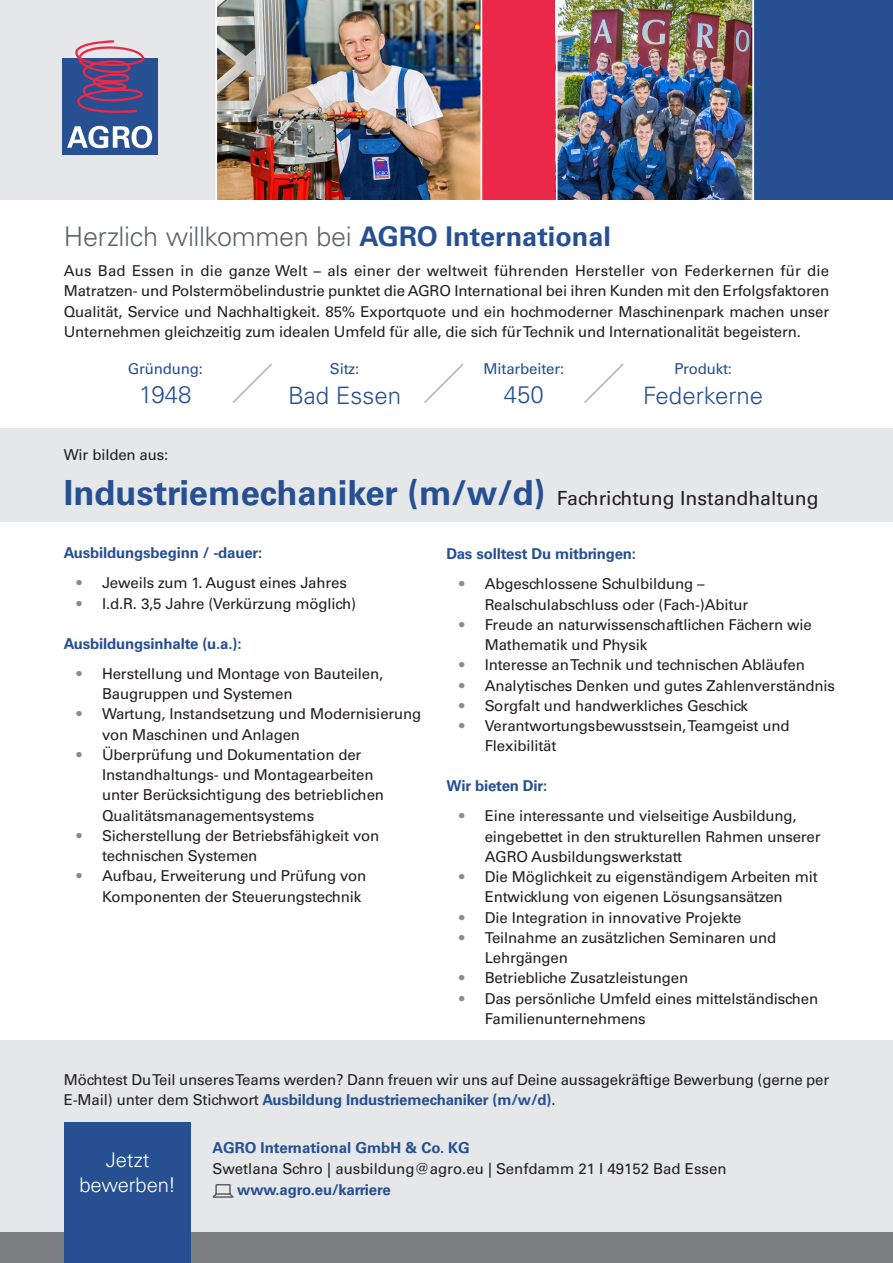
<style>
.page{position:relative;width:893px;height:1263px;background:#fff}
.page>*{position:absolute;margin:0;border:0;box-sizing:border-box;transform-origin:0 0}
.t1{font:700 34.5px "Univers LT Std";color:#265091}
.t2{font:300 27px "Univers LT Std";letter-spacing:-.01em;color:#5c6366}
.t3{font:300 24px "Univers LT Std";color:#265091}
.t4{font:300 20.25px "Univers LT Std";color:#fff}
.t5{font:15px/20.2px "Univers LT Std";letter-spacing:-.01em;color:#231f20}
.t6{font:700 15px "Univers LT Std";letter-spacing:-.01em;color:#265091}
.t7{font:15px "Univers LT Std";letter-spacing:-.01em;color:#265091}
.s1{font-weight:700;color:#265091}
.s2{font-weight:400;font-size:19.5px;color:#231f20}
.s3{color:#8a8c8f}
</style>
<div class="page">
<svg style="left:233px;top:363px;width:39px;height:40px"></svg>
<svg style="left:424px;top:363px;width:40px;height:40px"></svg>
<svg style="left:584px;top:363px;width:40px;height:40px"></svg>
<div style="left:480px;top:0;width:210px;height:200px;background:#eb2847"></div>
<div style="left:683px;top:0;width:210px;height:200px;background:#265091"></div>
<img style="left:555px;top:0;width:197px;height:200px">
<div style="left:0;top:0;width:264px;height:200px;background:#e6e7e9"></div>
<img style="left:217px;top:0;width:263px;height:200px">
<hr style="left:215px;top:0;width:2px;height:200px;background:#fff">
<hr style="left:480px;top:0;width:2px;height:200px;background:#fff">
<hr style="left:556px;top:0;width:1px;height:200px;background:#fff">
<hr style="left:752px;top:0;width:2px;height:200px;background:#fff">
<div style="left:62px;top:58px;width:96px;height:97px;background:#265091"></div>
<svg style="left:75px;top:40px;width:70px;height:73px"></svg>
<svg style="left:67px;top:126px;width:85px;height:22px"></svg>
<div style="left:0;top:428px;width:893px;height:94px;background:#e6e7e9"></div>
<div style="left:0;top:1040px;width:893px;height:223px;background:#e6e7e9"></div>
<svg style="left:212px;top:1184px;width:22px;height:14px"></svg>
<div style="left:0;top:1233px;width:893px;height:30px;background:#7c7f82"></div>
<div style="left:65px;top:1123px;width:126px;height:140px;background:#265091"></div>
<p class="t2" style="left:64px;top:220px;width:549px">Herzlich willkommen bei <span class="s1">AGRO International</span></p>
<p class="t5" style="left:64px;top:261px;width:767px;text-align:justify">Aus Bad Essen in die ganze Welt – als einer der weltweit führenden Hersteller von Federkernen für die Matratzen- und Polstermöbelindustrie punktet die AGRO International bei ihren Kunden mit den Erfolgsfaktoren Qualität, Service und Nachhaltigkeit. 85% Exportquote und ein hochmoderner Maschinenpark machen unser Unternehmen gleichzeitig zum idealen Umfeld für alle, die sich für Technik und Internationalität begeistern.</p>
<p class="t7" style="left:330px;top:360px;width:31px">Sitz:</p>
<p class="t7" style="left:483px;top:360px;width:82px">Mitarbeiter:</p>
<p class="t3" style="left:139px;top:380px;width:54px">1948</p>
<p class="t7" style="left:128px;top:360px;width:77px">Gründung:</p>
<p class="t7" style="left:674px;top:360px;width:59px">Produkt:</p>
<p class="t3" style="left:288px;top:381px;width:114px">Bad Essen</p>
<p class="t3" style="left:504px;top:380px;width:42px">450</p>
<p class="t3" style="left:643px;top:381px;width:121px">Federkerne</p>
<p class="t5" style="left:64px;top:445px;width:106px">Wir bilden aus:</p>
<p class="t1" style="left:64px;top:473px;width:756px">Industriemechaniker (m/w/d) <span class="s2">Fachrichtung Instandhaltung</span></p>
<p class="t6" style="left:64px;top:544px;width:200px">Ausbildungsbeginn / -dauer:</p>
<p class="t5" style="left:77px;top:573px;width:272px"><span class="s3">•</span> Jeweils zum 1. August eines Jahres</p>
<p class="t5" style="left:77px;top:593px;width:281px"><span class="s3">•</span> I.d.R. 3,5 Jahre (Verkürzung möglich)</p>
<p class="t6" style="left:446px;top:545px;width:191px">Das solltest Du mitbringen:</p>
<p class="t5" style="left:485px;top:574px;width:265px;text-indent:-26px"><span class="s3">•</span> Abgeschlossene Schulbildung –<br>Realschulabschluss oder (Fach-)Abitur</p>
<p class="t5" style="left:485px;top:615px;width:328px;text-indent:-26px"><span class="s3">•</span> Freude an naturwissenschaftlichen Fächern wie<br>Mathematik und Physik</p>
<p class="t5" style="left:459px;top:655px;width:347px"><span class="s3">•</span> Interesse an Technik und technischen Abläufen</p>
<p class="t5" style="left:459px;top:675px;width:377px"><span class="s3">•</span> Analytisches Denken und gutes Zahlenverständnis</p>
<p class="t5" style="left:459px;top:696px;width:290px"><span class="s3">•</span> Sorgfalt und handwerkliches Geschick</p>
<p class="t5" style="left:485px;top:716px;width:306px;text-indent:-26px"><span class="s3">•</span> Verantwortungsbewusstsein, Teamgeist und<br>Flexibilität</p>
<p class="t6" style="left:64px;top:635px;width:179px">Ausbildungsinhalte (u.a.):</p>
<p class="t5" style="left:102px;top:663px;width:283px;text-indent:-26px"><span class="s3">•</span> Herstellung und Montage von Bauteilen,<br>Baugruppen und Systemen</p>
<p class="t5" style="left:102px;top:704px;width:321px;text-indent:-26px"><span class="s3">•</span> Wartung, Instandsetzung und Modernisierung von Maschinen und Anlagen</p>
<p class="t5" style="left:102px;top:744px;width:283px;text-indent:-26px"><span class="s3">•</span> Überprüfung und Dokumentation der Instandhaltungs- und Montagearbeiten unter Berücksichtigung des betrieblichen Qualitätsmanagementsystems</p>
<p class="t5" style="left:102px;top:825px;width:279px;text-indent:-26px"><span class="s3">•</span> Sicherstellung der Betriebsfähigkeit von technischen Systemen</p>
<p class="t5" style="left:102px;top:866px;width:266px;text-indent:-26px"><span class="s3">•</span> Aufbau, Erweiterung und Prüfung von<br>Komponenten der Steuerungstechnik</p>
<p class="t6" style="left:446px;top:777px;width:102px">Wir bieten Dir:</p>
<p class="t5" style="left:485px;top:806px;width:337px;text-indent:-26px"><span class="s3">•</span> Eine interessante und vielseitige Ausbildung, eingebettet in den strukturellen Rahmen unserer<br>AGRO Ausbildungswerkstatt</p>
<p class="t5" style="left:485px;top:867px;width:334px;text-indent:-26px"><span class="s3">•</span> Die Möglichkeit zu eigenständigem Arbeiten mit<br>Entwicklung von eigenen Lösungsansätzen</p>
<p class="t5" style="left:459px;top:907px;width:284px"><span class="s3">•</span> Die Integration in innovative Projekte</p>
<p class="t5" style="left:485px;top:927px;width:293px;text-indent:-26px"><span class="s3">•</span> Teilnahme an zusätzlichen Seminaren und<br>Lehrgängen</p>
<p class="t5" style="left:459px;top:968px;width:230px"><span class="s3">•</span> Betriebliche Zusatzleistungen</p>
<p class="t5" style="left:485px;top:988px;width:335px;text-indent:-26px"><span class="s3">•</span> Das persönliche Umfeld eines mittelständischen<br>Familienunternehmens</p>
<p class="t5" style="left:64px;top:1069px;width:767px">Möchtest Du Teil unseres Teams werden? Dann freuen wir uns auf Deine aussagekräftige Bewerbung (gerne per<br>E-Mail) unter dem Stichwort <span class="s1">Ausbildung Industriemechaniker (m/w/d)</span>.</p>
<p class="t6" style="left:213px;top:1139px;width:259px">AGRO International GmbH &amp; Co. KG</p>
<p class="t5" style="left:213px;top:1158px;width:515px">Swetlana Schro | ausbildung@agro.eu | Senfdamm 21 I 49152 Bad Essen</p>
<p class="t6" style="left:237px;top:1181px;width:155px">www.agro.eu/karriere</p>
<p class="t4" style="left:106px;top:1148px;width:45px">Jetzt</p>
<p class="t4" style="left:79px;top:1172px;width:98px">bewerben!</p>
</div>
